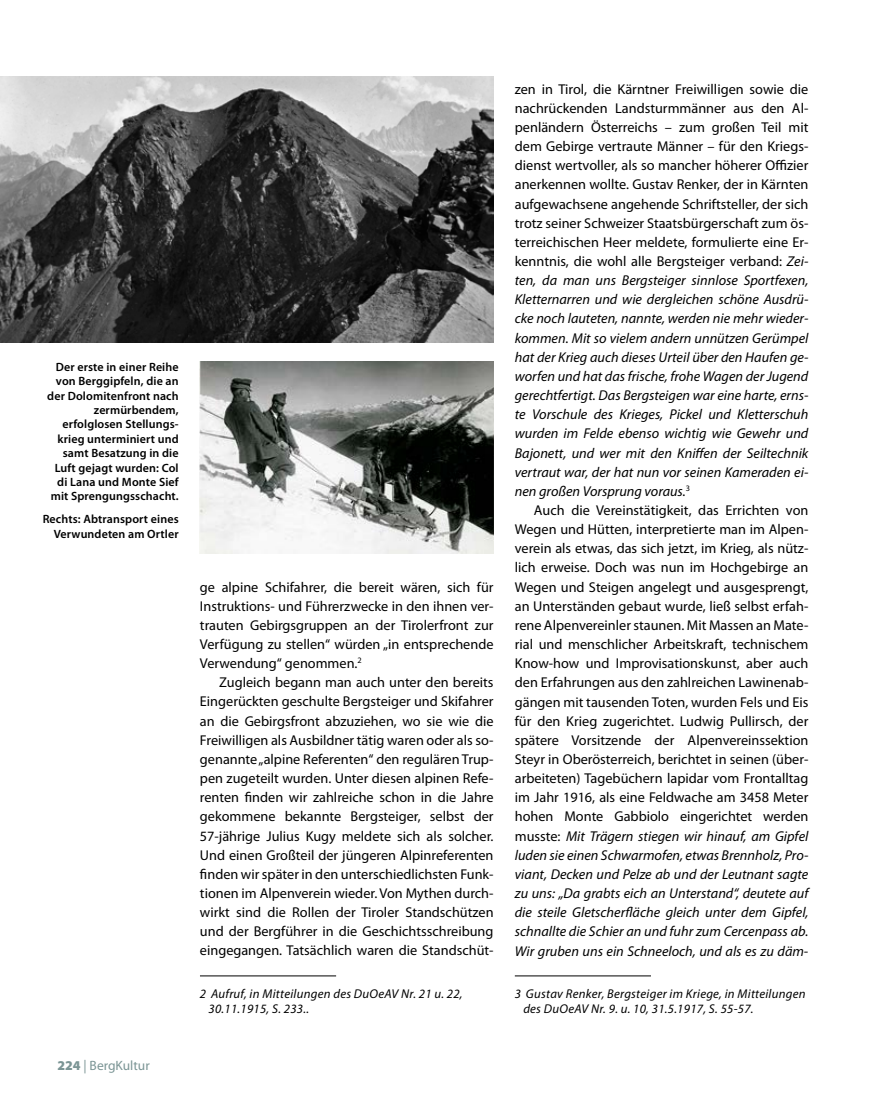
<style>
.page{position:relative;width:885px;height:1098px;background:#fff}
.page>*{position:absolute;margin:0;border:0;box-sizing:border-box;transform-origin:0 0}
.t1{font:14.25px/19.2px "Myriad Pro";color:#000;text-align:justify}
.t2{font:italic 14.25px/19.2px "Myriad Pro";color:#000;text-align:justify}
.t3{font:13.5px "Myriad Pro";color:#7b9595}
.t4{font:italic 12.75px/15.3px "Myriad Pro";letter-spacing:.02em;color:#000}
.t5{font:600 12px/14.4px "Myriad Pro";letter-spacing:.01em;color:#000;text-align:right}
.s1{font-weight:900}
.s2{font-style:normal}
.s3{font-style:italic}
</style>
<div class="page">
<hr style="left:200px;top:975px;width:136px;height:1px;background:#000">
<hr style="left:514px;top:975px;width:137px;height:1px;background:#000">
<img style="left:200px;top:361px;width:293px;height:192px">
<img style="left:0;top:77px;width:493px;height:265px">
<p class="t5" style="left:47px;top:359px;width:133px">Der erste in einer Reihe von Berggipfeln, die an der Dolomitenfront nach zermürbendem, erfolglosen Stellungs&shy;krieg unterminiert und samt Besatzung in die<br>Luft gejagt wurden: Col di Lana und Monte Sief mit Sprengungsschacht.</p>
<p class="t5" style="left:43px;top:512px;width:137px">Rechts: Abtransport eines<br>Verwundeten am Ortler</p>
<p class="t3" style="left:57px;top:1057px;width:94px"><span class="s1">224</span> | BergKultur</p>
<p class="t1" style="left:200px;top:577px;width:295px">ge alpine Schifahrer, die bereit wären, sich für Instruktions- und Führerzwecke in den ihnen ver&shy;trauten Gebirgsgruppen an der Tirolerfront zur Verfügung zu stellen“ würden „in entsprechende Verwendung“ genommen.<sup>2</sup></p>
<p class="t1" style="left:200px;top:673px;width:295px;text-indent:19px">Zugleich begann man auch unter den bereits Eingerückten geschulte Bergsteiger und Skifahrer an die Gebirgsfront abzuziehen, wo sie wie die Freiwilligen als Ausbildner tätig waren oder als so&shy;genannte „alpine Referenten“ den regulären Trup&shy;pen zugeteilt wurden. Unter diesen alpinen Refe&shy;renten finden wir zahlreiche schon in die Jahre gekommene bekannte Bergsteiger, selbst der 57-jährige Julius Kugy meldete sich als solcher.<br>Und einen Großteil der jüngeren Alpinreferenten finden wir später in den unterschiedlichsten Funk&shy;tionen im Alpenverein wieder. Von Mythen durch&shy;wirkt sind die Rollen der Tiroler Standschützen und der Bergführer in die Geschichtsschreibung eingegangen. Tatsächlich waren die Standschüt-</p>
<p class="t4" style="left:208px;top:985px;width:255px;text-indent:-9px">2 Aufruf, in Mitteilungen des DuOeAV Nr. 21 u. 22,<br>30.11.1915, S. 233..</p>
<p class="t2" style="left:514px;top:80px;width:295px"><span class="s2">zen in Tirol, die Kärntner Freiwilligen sowie die nachrückenden Landsturmmänner aus den Al&shy;penländern Österreichs – zum großen Teil mit dem Gebirge vertraute Männer – für den Kriegs&shy;dienst wertvoller, als so mancher höherer Offizier anerkennen wollte. Gustav Renker, der in Kärnten aufgewachsene angehende Schriftsteller, der sich trotz seiner Schweizer Staatsbürgerschaft zum ös&shy;terreichischen Heer meldete, formulierte eine Er&shy;kenntnis, die wohl alle Bergsteiger verband:</span> Zei&shy;ten, da man uns Bergsteiger sinnlose Sportfexen, Kletternarren und wie dergleichen schöne Ausdrü&shy;cke noch lauteten, nannte, werden nie mehr wieder&shy;kommen. Mit so vielem andern unnützen Gerümpel hat der Krieg auch dieses Urteil über den Haufen ge&shy;worfen und hat das frische, frohe Wagen der Jugend gerechtfertigt. Das Bergsteigen war eine harte, erns&shy;te Vorschule des Krieges, Pickel und Kletterschuh wurden im Felde ebenso wichtig wie Gewehr und Bajonett, und wer mit den Kniffen der Seiltechnik vertraut war, der hat nun vor seinen Kameraden ei&shy;nen großen Vorsprung voraus.<sup>3</sup></p>
<p class="t1" style="left:514px;top:500px;width:295px;text-indent:19px">Auch die Vereinstätigkeit, das Errichten von Wegen und Hütten, interpretierte man im Alpen&shy;verein als etwas, das sich jetzt, im Krieg, als nütz&shy;lich erweise. Doch was nun im Hochgebirge an Wegen und Steigen angelegt und ausgesprengt, an Unterständen gebaut wurde, ließ selbst erfah&shy;rene Alpenvereinler staunen. Mit Massen an Mate&shy;rial und menschlicher Arbeitskraft, technischem Know-how und Improvisationskunst, aber auch den Erfahrungen aus den zahlreichen Lawinenab&shy;gängen mit tausenden Toten, wurden Fels und Eis für den Krieg zugerichtet. Ludwig Pullirsch, der spätere Vorsitzende der Alpenvereinssektion Steyr in Oberösterreich, berichtet in seinen (über&shy;arbeiteten) Tagebüchern lapidar vom Frontalltag im Jahr 1916, als eine Feldwache am 3458 Meter hohen Monte Gabbiolo eingerichtet werden musste: <span class="s3">Mit Trägern stiegen wir hinauf, am Gipfel luden sie einen Schwarmofen, etwas Brennholz, Pro&shy;viant, Decken und Pelze ab und der Leutnant sagte zu uns: „Da grabts eich an Unterstand“, deutete auf die steile Gletscherfläche gleich unter dem Gipfel, schnallte die Schier an und fuhr zum Cercenpass ab.<br>Wir gruben uns ein Schneeloch, und als es zu däm-</span></p>
<p class="t4" style="left:523px;top:985px;width:284px;text-indent:-9px">3 Gustav Renker, Bergsteiger im Kriege, in Mitteilungen des DuOeAV Nr. 9. u. 10, 31.5.1917, S. 55-57.</p>
</div>
